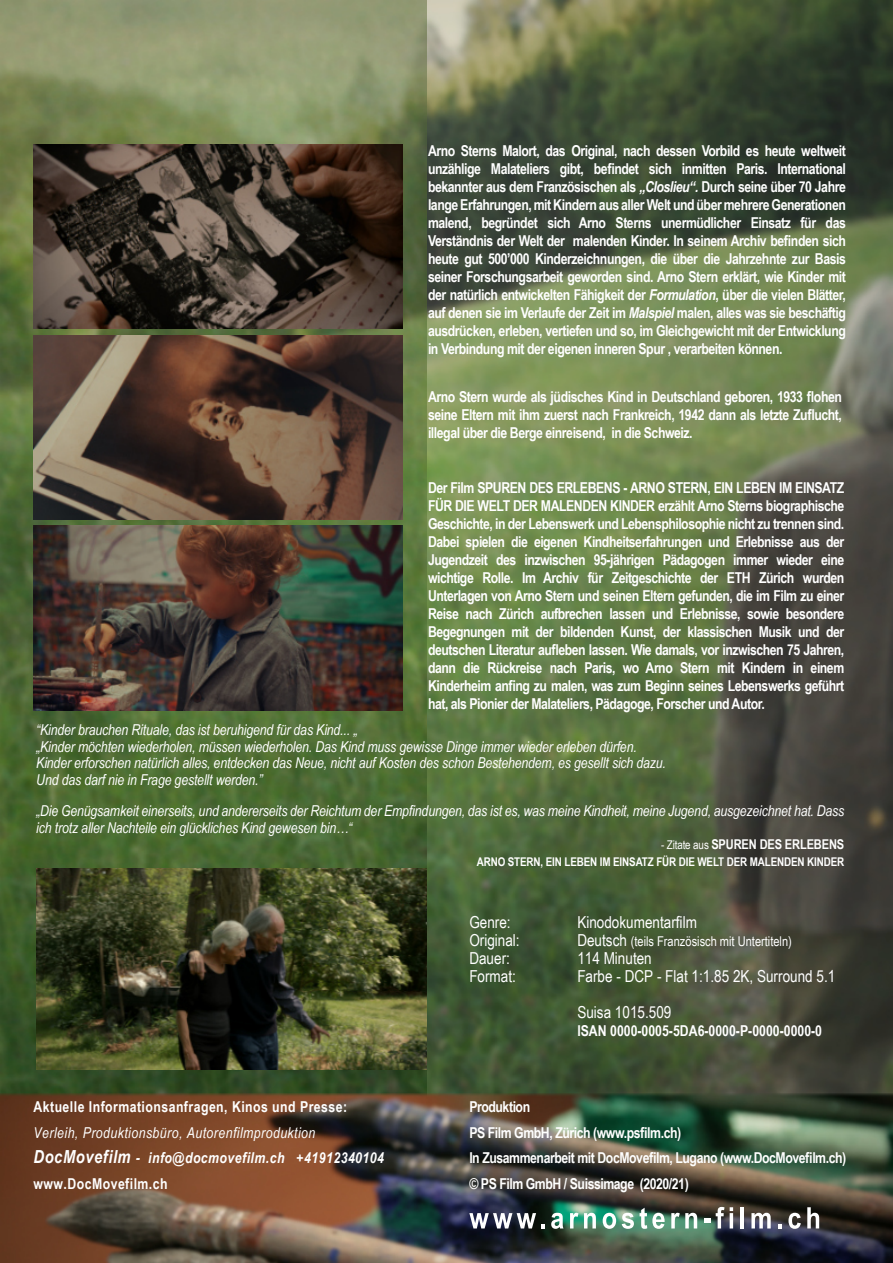
<style>
.page{position:relative;width:893px;height:1263px;background:#fff}
.page>*{position:absolute;margin:0;border:0;box-sizing:border-box;transform-origin:0 0}
.t1{font:16.5px/36px "Arial Narrow";color:#fff}
.t2{font:700 15px/18px "Arial Narrow";letter-spacing:-.03em;color:#fff;text-align:justify}
.t3{font:italic 15px/16.5px "Arial Narrow";letter-spacing:-.01em;color:#fff}
.t4{font:italic 15px/25.5px "Arial Narrow";letter-spacing:.03em;color:#fff}
.t5{font:700 15px "Arial Narrow";letter-spacing:.03em;color:#fff}
.t6{font:700 15px "Arial Narrow";color:#fff}
.t7{font:13.5px "Arial Narrow";color:#fff}
.t8{font:700 13.5px "Arial Narrow";letter-spacing:-.01em;color:#fff}
.t9{font:700 12px "Arial Narrow";letter-spacing:-.01em;color:#fff}
.s1{font-style:italic}
.s2{font-weight:400;font-size:12px}
.s3{font-weight:700;font-size:18px}
.s4{font-weight:700}
.s5{font-weight:700;font-style:normal}
.s6{font-size:16.5px}
</style>
<div class="page">
<img style="left:427px;top:0;width:466px;height:1094px">
<img style="left:0;top:0;width:427px;height:1094px">
<img style="left:0;top:1094px;width:893px;height:169px">
<img style="left:34px;top:335px;width:368px;height:185px">
<img style="left:34px;top:526px;width:368px;height:184px">
<img style="left:36px;top:869px;width:391px;height:201px">
<img style="left:34px;top:144px;width:368px;height:185px">
<svg style="left:469px;top:1213px;width:76px;height:15px"></svg>
<svg style="left:551px;top:1213px;width:12px;height:16px"></svg>
<svg style="left:570px;top:1213px;width:8px;height:15px"></svg>
<svg style="left:584px;top:1213px;width:12px;height:15px"></svg>
<svg style="left:603px;top:1213px;width:13px;height:16px"></svg>
<svg style="left:622px;top:1213px;width:12px;height:16px"></svg>
<svg style="left:640px;top:1208px;width:25px;height:21px"></svg>
<svg style="left:671px;top:1213px;width:26px;height:15px"></svg>
<svg style="left:704px;top:1207px;width:20px;height:21px"></svg>
<svg style="left:730px;top:1207px;width:3px;height:4px"></svg>
<hr style="left:730px;top:1213px;width:3px;height:15px;background:#fff">
<hr style="left:741px;top:1207px;width:3px;height:21px;background:#fff">
<svg style="left:751px;top:1213px;width:20px;height:15px"></svg>
<svg style="left:778px;top:1224px;width:4px;height:4px"></svg>
<svg style="left:788px;top:1213px;width:13px;height:16px"></svg>
<svg style="left:807px;top:1207px;width:12px;height:21px"></svg>
<p class="t2" style="left:428px;top:143px;width:419px">Arno Sterns Malort, das Original, nach dessen Vorbild es heute weltweit unzählige Malateliers gibt, befindet sich inmitten Paris. International bekannter aus dem Französischen als <span class="s1">„Closlieu“.</span> Durch seine über 70 Jahre lange Erfahrungen, mit Kindern aus aller Welt und über mehrere Generationen malend, begründet sich Arno Sterns unermüdlicher Einsatz für das Verständnis der Welt der malenden Kinder. In seinem Archiv befinden sich heute gut 500’000 Kinderzeichnungen, die über die Jahrzehnte zur Basis seiner Forschungsarbeit geworden sind. Arno Stern erklärt, wie Kinder mit der natürlich entwickelten Fähigkeit der <span class="s1">Formulation</span>, über die vielen Blätter, auf denen sie im Verlaufe der Zeit im <span class="s1">Malspiel</span> malen, alles was sie beschäftig ausdrücken, erleben, vertiefen und so, im Gleichgewicht mit der Entwicklung in Verbindung mit der eigenen inneren Spur , verarbeiten können.</p>
<p class="t2" style="left:428px;top:390px;width:415px">Arno Stern wurde als jüdisches Kind in Deutschland geboren, 1933 flohen seine Eltern mit ihm zuerst nach Frankreich, 1942 dann als letzte Zuflucht, illegal über die Berge einreisend, in die Schweiz.</p>
<p class="t2" style="left:428px;top:480px;width:418px">Der Film SPUREN DES ERLEBENS - ARNO STERN, EIN LEBEN IM EINSATZ FÜR DIE WELT DER MALENDEN KINDER erzählt Arno Sterns biographische Geschichte, in der Lebenswerk und Lebensphilosophie nicht zu trennen sind.<br>Dabei spielen die eigenen Kindheitserfahrungen und Erlebnisse aus der Jugendzeit des inzwischen 95-jährigen Pädagogen immer wieder eine wichtige Rolle. Im Archiv für Zeitgeschichte der ETH Zürich wurden Unterlagen von Arno Stern und seinen Eltern gefunden, die im Film zu einer Reise nach Zürich aufbrechen lassen und Erlebnisse, sowie besondere Begegnungen mit der bildenden Kunst, der klassischen Musik und der deutschen Literatur aufleben lassen. Wie damals, vor inzwischen 75 Jahren, dann die Rückreise nach Paris, wo Arno Stern mit Kindern in einem Kinderheim anfing zu malen, was zum Beginn seines Lebenswerks geführt hat, als Pionier der Malateliers, Pädagoge, Forscher und Autor.</p>
<p class="t3" style="left:36px;top:723px;width:631px">“Kinder brauchen Rituale, das ist beruhigend für das Kind... „<br>„Kinder möchten wiederholen, müssen wiederholen. Das Kind muss gewisse Dinge immer wieder erleben dürfen.<br>Kinder erforschen natürlich alles, entdecken das Neue, nicht auf Kosten des schon Bestehendem, es gesellt sich dazu.<br>Und das darf nie in Frage gestellt werden.”</p>
<p class="t3" style="left:36px;top:804px;width:809px">„Die Genügsamkeit einerseits, und andererseits der Reichtum der Empfindungen, das ist es, was meine Kindheit, meine Jugend, ausgezeichnet hat. Dass ich trotz aller Nachteile ein glückliches Kind gewesen bin…“</p>
<p class="t8" style="left:661px;top:840px;width:185px"><span class="s2">- Zitate aus</span> SPUREN DES ERLEBENS</p>
<p class="t9" style="left:477px;top:857px;width:369px">ARNO STERN, EIN LEBEN IM EINSATZ FÜR DIE WELT DER MALENDEN KINDER</p>
<p class="t5" style="left:34px;top:1101px;width:315px">Aktuelle Informationsanfragen, Kinos und Presse:</p>
<p class="t4" style="left:34px;top:1121px;width:352px">Verleih, Produktionsbüro, Autorenfilmproduktion<br><span class="s3">DocMovefilm</span> <span class="s4">- info@docmovefilm.ch +41912340104 </span><span class="s5">www.DocMovefilm.ch</span></p>
<p class="t1" style="left:469px;top:906px;width:43px">Genre:</p>
<p class="t1" style="left:577px;top:906px;width:121px">Kinodokumentarfilm</p>
<p class="t1" style="left:469px;top:924px;width:52px">Original:</p>
<p class="t7" style="left:577px;top:936px;width:216px"><span class="s6">Deutsch</span> (teils Französisch mit Untertiteln)</p>
<p class="t1" style="left:469px;top:942px;width:42px">Dauer:</p>
<p class="t1" style="left:577px;top:942px;width:76px">114 Minuten</p>
<p class="t1" style="left:469px;top:960px;width:48px">Format:</p>
<p class="t1" style="left:577px;top:960px;width:259px">Farbe - DCP - Flat 1:1.85 2K, Surround 5.1<br>Suisa 1015.509</p>
<p class="t6" style="left:577px;top:1025px;width:246px">ISAN 0000-0005-5DA6-0000-P-0000-0000-0</p>
<p class="t2" style="left:469px;top:1096px;width:378px;line-height:25.5px;text-align:left">Produktion<br>PS Film GmbH, Zürich (www.psfilm.ch)<br>In Zusammenarbeit mit DocMovefilm, Lugano (www.DocMovefilm.ch) © PS Film GmbH / Suissimage (2020/21)</p>
</div>
